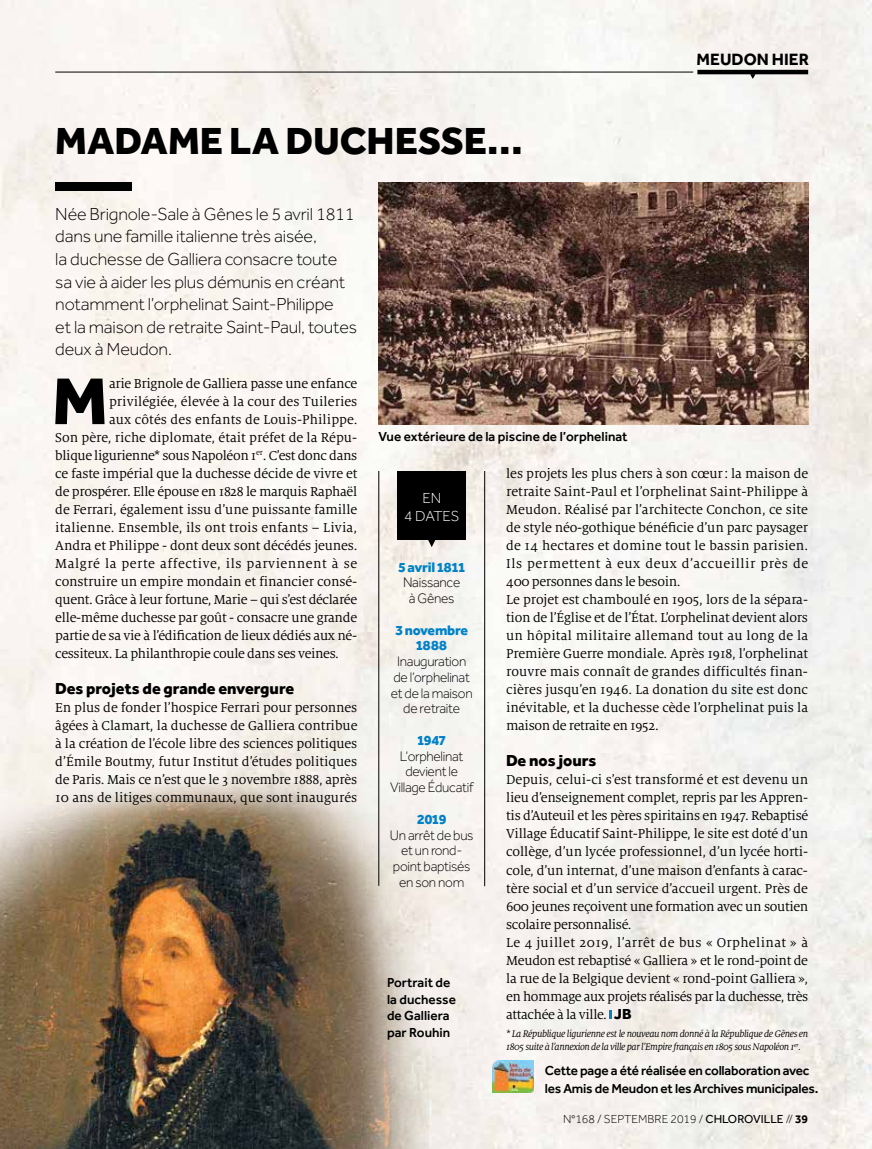
<style>
.page{position:relative;width:872px;height:1149px;background:#fff}
.page>*{position:absolute;margin:0;border:0;box-sizing:border-box;transform-origin:0 0}
.t1{font:800 68.25px "Effra";color:#000}
.t2{font:800 39px "Effra";color:#000}
.t3{font:300 18px/22.5px "Effra";letter-spacing:-.01em;color:#000}
.t4{font:700 16.95px "Effra";color:#000}
.t5{font:800 16.5px "Effra";color:#000}
.t6{font:300 15px/18px "Effra";color:#fff;text-align:center}
.t7{font:14.25px/18px "Milo Serif OT";letter-spacing:-.01em;color:#000}
.t8{font:300 14.25px/15.8px "Effra";letter-spacing:-.02em;color:#000;text-align:center;scale:.96 1}
.t9{font:14.25px "Milo Serif OT";letter-spacing:.01em;color:#000}
.t10{font:14.25px "Milo Serif OT";letter-spacing:.04em;color:#000}
.t11{font:800 14.25px/15.8px "Effra";letter-spacing:-.015em;color:#0082c8;text-align:center}
.t12{font:500 13.5px/16.5px "Effra";letter-spacing:-.015em;color:#000}
.t13{font:300 12px "Effra";color:#000}
.t14{font:italic 10.5px/13.5px "Milo Serif OT";letter-spacing:-.04em;color:#000;scale:.96 1}
.s1{font-family:"Effra";font-weight:800;font-size:15px}
.s2{font-weight:400}
.s3{font-weight:700}
</style>
<div class="page">
<img style="left:0;top:0;width:872px;height:1148px">
<img style="left:0;top:713px;width:428px;height:435px">
<div style="left:55px;top:183px;width:77px;height:8px;background:#000"></div>
<svg style="left:609px;top:1010px;width:2px;height:8px"></svg>
<hr style="left:378px;top:471px;width:1px;height:414px;background:#000">
<hr style="left:484px;top:471px;width:1px;height:414px;background:#000">
<div style="left:398px;top:471px;width:68px;height:68px;background:#000"></div>
<svg style="left:427px;top:539px;width:9px;height:8px"></svg>
<hr style="left:55px;top:72px;width:638px;height:1px;background:#000">
<hr style="left:697px;top:70px;width:111px;height:4px;background:#000">
<svg style="left:750px;top:74px;width:5px;height:5px"></svg>
<img style="left:378px;top:183px;width:430px;height:241px">
<img style="left:492px;top:1059px;width:41px;height:33px">
<h2 class="t2" style="left:55px;top:116px;width:469px">MADAME LA DUCHESSE…</h2>
<p class="t3" style="left:55px;top:202px;width:303px">Née Brignole-Sale à Gênes le 5 avril 1811 dans une famille italienne très aisée,<br>la duchesse de Galliera consacre toute sa vie à aider les plus démunis en créant notamment l’orphelinat Saint-Philippe<br>et la maison de retraite Saint-Paul, toutes deux à Meudon.</p>
<p class="t4" style="left:696px;top:49px;width:114px">MEUDON HIER</p>
<h1 class="t1" style="left:52px;top:359px;width:57px">M</h1>
<p class="t7" style="left:109px;top:375px;width:250px">arie Brignole de Galliera passe une enfance</p>
<p class="t7" style="left:109px;top:393px;width:250px">privilégiée, élevée à la cour des Tuileries</p>
<p class="t7" style="left:109px;top:411px;width:250px">aux côtés des enfants de Louis-Philippe.</p>
<p class="t7" style="left:55px;top:429px;width:303px">Son père, riche diplomate, était préfet de la Répu-</p>
<p class="t7" style="left:55px;top:447px;width:303px">blique ligurienne* sous Napoléon 1<sup>er</sup>. C’est donc dans</p>
<p class="t7" style="left:55px;top:465px;width:304px">ce faste impérial que la duchesse décide de vivre et</p>
<p class="t7" style="left:55px;top:483px;width:303px">de prospérer. Elle épouse en 1828 le marquis Raphaël</p>
<p class="t7" style="left:55px;top:501px;width:303px">de Ferrari, également issu d’une puissante famille</p>
<p class="t9" style="left:55px;top:520px;width:303px">italienne. Ensemble, ils ont trois enfants – Livia,</p>
<p class="t7" style="left:55px;top:537px;width:304px">Andra et Philippe - dont deux sont décédés jeunes.</p>
<p class="t10" style="left:55px;top:556px;width:303px">Malgré la perte affective, ils parviennent à se</p>
<p class="t7" style="left:55px;top:573px;width:303px">construire un empire mondain et financier consé-</p>
<p class="t7" style="left:55px;top:591px;width:303px">quent. Grâce à leur fortune, Marie – qui s’est déclarée</p>
<p class="t7" style="left:55px;top:609px;width:303px">elle-même duchesse par goût - consacre une grande</p>
<p class="t7" style="left:55px;top:627px;width:303px">partie de sa vie à l’édification de lieux dédiés aux né-</p>
<p class="t7" style="left:55px;top:645px;width:285px">cessiteux. La philanthropie coule dans ses veines.</p>
<p class="t5" style="left:55px;top:678px;width:240px">Des projets de grande envergure</p>
<p class="t7" style="left:55px;top:699px;width:304px;text-align:justify">En plus de fonder l’hospice Ferrari pour personnes âgées à Clamart, la duchesse de Galliera contribue à la création de l’école libre des sciences politiques d’Émile Boutmy, futur Institut d’études politiques de Paris. Mais ce n’est que le 3 novembre 1888, après 10 ans de litiges communaux, que sont inaugurés</p>
<p class="t12" style="left:378px;top:428px;width:251px">Vue extérieure de la piscine de l’orphelinat</p>
<p class="t6" style="left:404px;top:488px;width:56px">EN<br>4 DATES</p>
<p class="t11" style="left:398px;top:558px;width:68px">5avril 1811</p>
<p class="t8" style="left:403px;top:574px;width:61px">Naissance à Gênes</p>
<p class="t11" style="left:395px;top:621px;width:74px">3novembre<br>1888</p>
<p class="t8" style="left:391px;top:653px;width:87px">Inauguration de l’orphelinat et de la maison de retraite</p>
<p class="t11" style="left:417px;top:731px;width:30px">1947</p>
<p class="t8" style="left:390px;top:747px;width:88px">L’orphelinat devient le<br>Village Éducatif</p>
<p class="t11" style="left:417px;top:810px;width:31px">2019</p>
<p class="t8" style="left:390px;top:826px;width:89px">Un arrêt de bus et un rond&shy;point baptisés en son nom</p>
<p class="t12" style="left:387px;top:973px;width:70px">Portrait de la duchesse de Galliera par Rouhin</p>
<p class="t7" style="left:506px;top:465px;width:304px">les projets les plus chers à son cœur: la maison de retraite Saint-Paul et l’orphelinat Saint-Philippe à Meudon. Réalisé par l’architecte Conchon, ce site de style néo-gothique bénéficie d’un parc paysager de 14 hectares et domine tout le bassin parisien.<br>Ils permettent à eux deux d’accueillir près de 400 personnes dans le besoin.<br>Le projet est chamboulé en 1905, lors de la sépara&shy;tion de l’Église et de l’État. L’orphelinat devient alors un hôpital militaire allemand tout au long de la Première Guerre mondiale. Après 1918, l’orphelinat rouvre mais connaît de grandes difficultés finan&shy;cières jusqu’en 1946. La donation du site est donc inévitable, et la duchesse cède l’orphelinat puis la maison de retraite en 1952.</p>
<p class="t5" style="left:506px;top:750px;width:92px">De nos jours</p>
<p class="t7" style="left:506px;top:771px;width:304px">Depuis, celui-ci s’est transformé et est devenu un lieu d’enseignement complet, repris par les Appren&shy;tis d’Auteuil et les pères spiritains en 1947. Rebaptisé Village Éducatif Saint-Philippe, le site est doté d’un collège, d’un lycée professionnel, d’un lycée horti&shy;cole, d’un internat, d’une maison d’enfants à carac&shy;tère social et d’un service d’accueil urgent. Près de 600 jeunes reçoivent une formation avec un soutien scolaire personnalisé.<br>Le 4 juillet 2019, l’arrêt de bus « Orphelinat » à Meudon est rebaptisé « Galliera » et le rond-point de la rue de la Belgique devient « rond-point Galliera », en hommage aux projets réalisés par la duchesse, très attachée à la ville. <span class="s1">JB</span></p>
<p class="t14" style="left:506px;top:1026px;width:316px">* La République ligurienne est le nouveau nom donné à la République de Gênes en<br>1805 suite à l’annexion de la ville par l’Empire français en 1805 sous Napoléon 1<sup>er</sup>.</p>
<p class="t12" style="left:545px;top:1060px;width:275px;line-height:18px">Cette page a été réalisée en collaboration avec les Amis de Meudon et les Archives municipales.</p>
<p class="t13" style="left:563px;top:1111px;width:246px">N°168 / SEPTEMBRE 2019 / <span class="s2">CHLOROVILLE</span> // <span class="s3">39</span></p>
</div>
